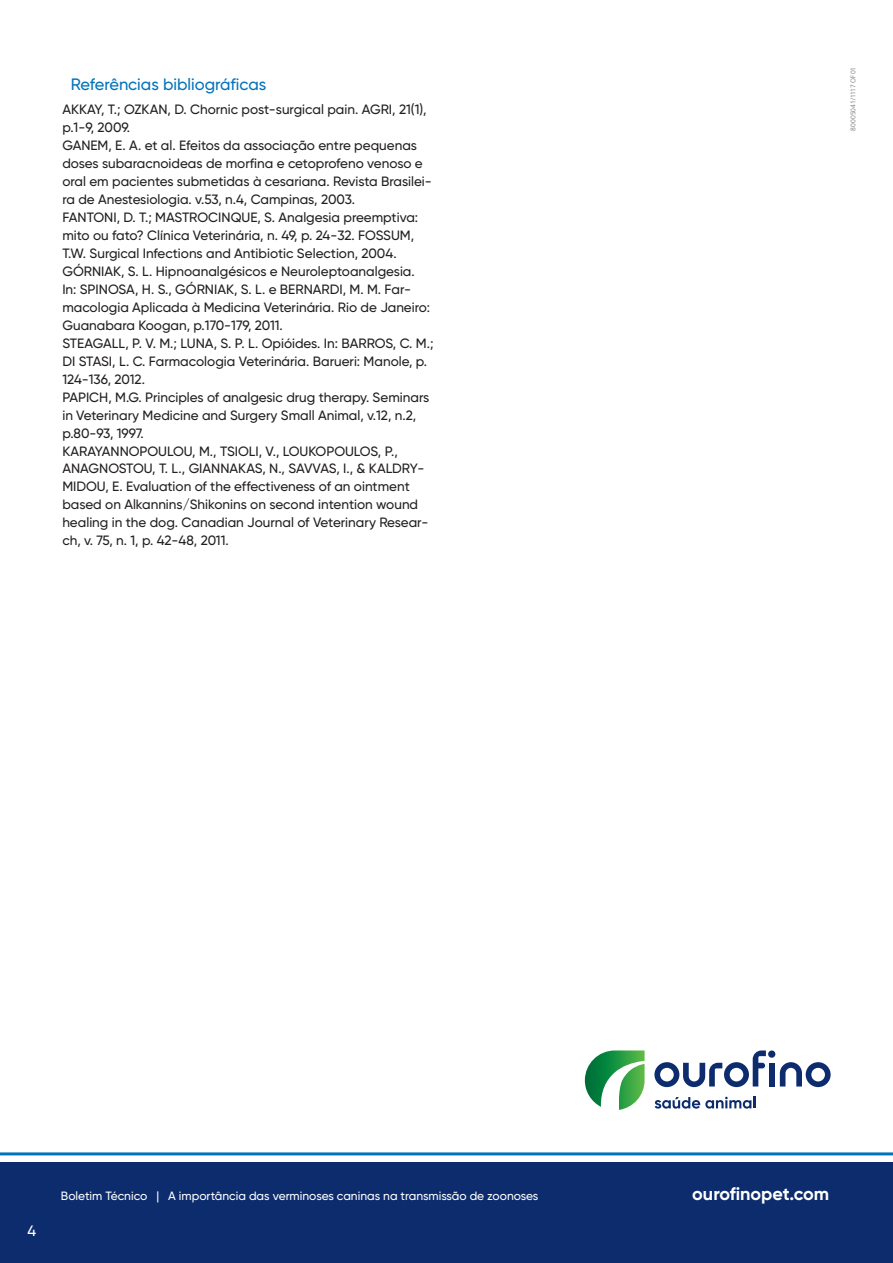
<style>
.page{position:relative;width:893px;height:1263px;background:#fff}
.page>*{position:absolute;margin:0;border:0;box-sizing:border-box;transform-origin:0 0}
.t1{font:700 18px "Gilroy";color:#fff}
.t2{font:500 16.5px "Gilroy";color:#0073bc}
.t3{font:500 15px "Gilroy";color:#fff}
.t4{font:500 13.5px/18px "Gilroy";color:#231f20}
.t5{font:500 12px "Gilroy";color:#fff}
.t6{font:300 6.75px "Frutiger";letter-spacing:.02em;color:#6c6d70}
</style>
<div class="page">
<div style="left:0;top:1162px;width:893px;height:101px;background:#0d2c6e"></div>
<hr style="left:0;top:1152px;width:893px;height:3px;background:#0073bc">
<svg style="left:780px;top:1062px;width:51px;height:25px"></svg>
<svg style="left:654px;top:1050px;width:112px;height:37px"></svg>
<div style="left:769px;top:1063px;width:6px;height:23px;background:#0d2c6e"></div>
<div style="left:768px;top:1050px;width:7px;height:8px;background:#0d2c6e;border-radius:50%"></div>
<svg style="left:655px;top:1096px;width:100px;height:12px"></svg>
<svg style="left:585px;top:1050px;width:60px;height:60px"></svg>
<p class="t2" style="left:71px;top:74px;width:197px">Referências bibliográficas</p>
<p class="t4" style="left:62px;top:100px;width:373px">AKKAY, T.; OZKAN, D. Chornic post-surgical pain. AGRI, 21(1), p.1-9, 2009.<br>GANEM, E. A. et al. Efeitos da associação entre pequenas doses subaracnoideas de morfina e cetoprofeno venoso e oral em pacientes submetidas à cesariana. Revista Brasilei&shy;ra de Anestesiologia. v.53, n.4, Campinas, 2003.<br>FANTONI, D. T.; MASTROCINQUE, S. Analgesia preemptiva: mito ou fato? Clínica Veterinária, n. 49, p. 24-32. FOSSUM, T.W. Surgical Infections and Antibiotic Selection, 2004.<br>GÓRNIAK, S. L. Hipnoanalgésicos e Neuroleptoanalgesia.<br>In: SPINOSA, H. S., GÓRNIAK, S. L. e BERNARDI, M. M. Far&shy;macologia Aplicada à Medicina Veterinária. Rio de Janeiro:<br>Guanabara Koogan, p.170-179, 2011.<br>STEAGALL, P. V. M.; LUNA, S. P. L. Opióides. In: BARROS, C. M.; DI STASI, L. C. Farmacologia Veterinária. Barueri: Manole, p.<br>124-136, 2012.<br>PAPICH, M.G. Principles of analgesic drug therapy. Seminars in Veterinary Medicine and Surgery Small Animal, v.12, n.2, p.80-93, 1997.<br>KARAYANNOPOULOU, M., TSIOLI, V., LOUKOPOULOS, P., ANAGNOSTOU, T. L., GIANNAKAS, N., SAVVAS, I., &amp; KALDRY-MIDOU, E. Evaluation of the effectiveness of an ointment based on Alkannins/Shikonins on second intention wound healing in the dog. Canadian Journal of Veterinary Resear&shy;ch, v. 75, n. 1, p. 42-48, 2011.</p>
<p class="t6" style="left:849px;top:131px;width:66px;rotate:-90deg">80005041/1117 OF01</p>
<p class="t3" style="left:28px;top:1222px;width:10px">4</p>
<p class="t5" style="left:61px;top:1188px;width:479px">Boletim Técnico | A importância das verminoses caninas na transmissão de zoonoses</p>
<h1 class="t1" style="left:692px;top:1182px;width:138px">ourofinopet.com</h1>
</div>
